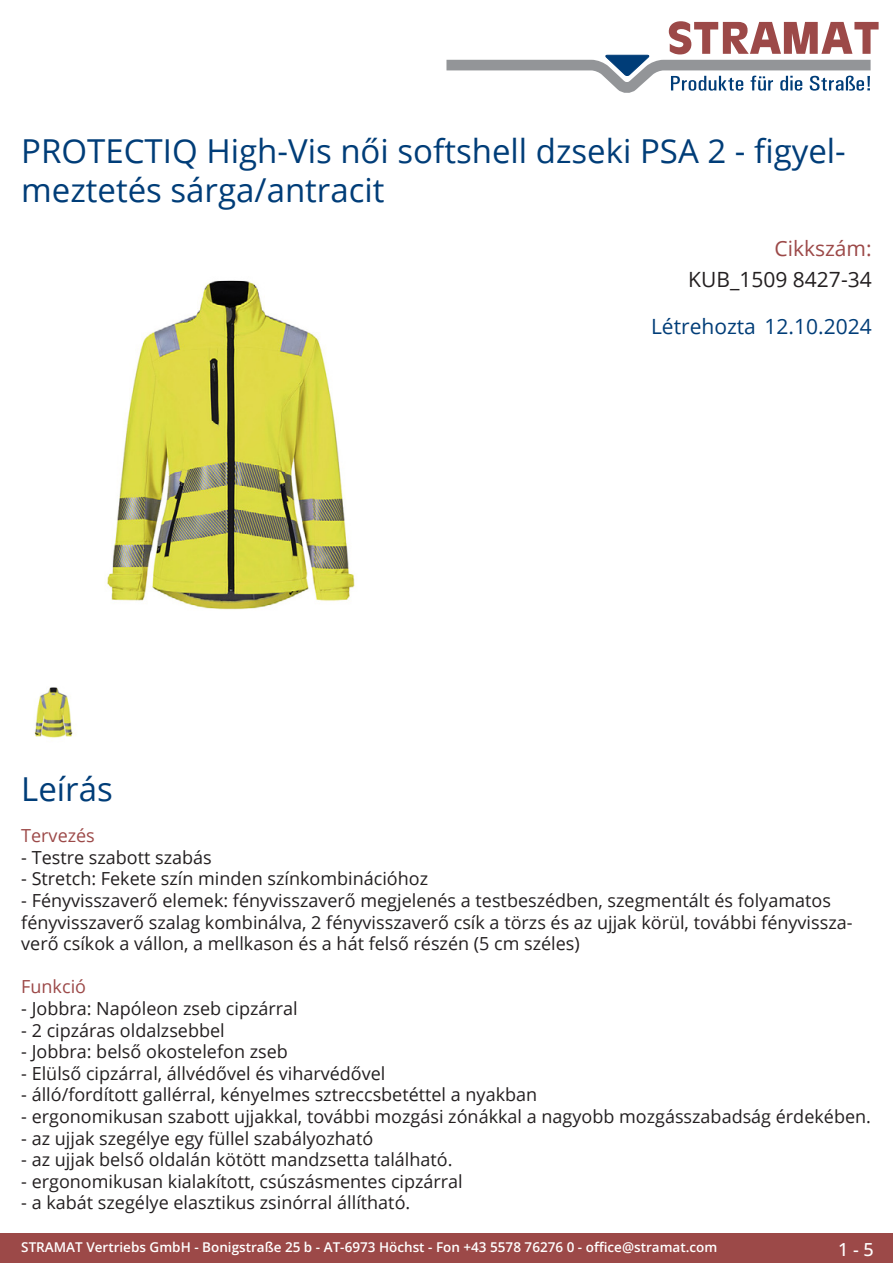
<style>
.page{position:relative;width:893px;height:1263px;background:#fff}
.page>*{position:absolute;margin:0;border:0;box-sizing:border-box;transform-origin:0 0}
.Produkttitel{font:33px/39.6px "Open Sans";color:#003d78}
.Erstellungsdatum{font:21px "Open Sans";color:#003d78}
.TechDaten_Inhalt{font:21px "Open Sans";color:#231f20}
.TechDaten_Überschrif{font:21px "Open Sans";color:#9c4948}
.Beschreibung_Text{font:18px/21.6px "Open Sans";color:#231f20}
.Beschreibung_Text-2{font:18px "Open Sans";color:#9c4948}
.t1{font:500 18px "Open Sans";color:#fff}
.t2{font:600 13.5px "Open Sans";color:#fff}
</style>
<div class="page">
<div style="left:0;top:1233px;width:893px;height:30px;background:#9c4948"></div>
<svg style="left:446px;top:21px;width:433px;height:72px"></svg>
<img style="left:107px;top:280px;width:248px;height:330px">
<img style="left:34px;top:687px;width:39px;height:51px">
<p class="Produkttitel" style="left:21px;top:130px;width:823px">PROTECTIQ High-Vis női softshell dzseki PSA 2 - figyel&shy;meztetés sárga/antracit</p>
<p class="TechDaten_Überschrif" style="left:774px;top:234px;width:99px">Cikkszám:</p>
<p class="TechDaten_Inhalt" style="left:688px;top:265px;width:185px">KUB_1509 8427-34</p>
<p class="Erstellungsdatum" style="left:651px;top:312px;width:222px">Létrehozta 12.10.2024</p>
<p class="Produkttitel" style="left:21px;top:768px;width:93px">Leírás</p>
<p class="Beschreibung_Text-2" style="left:21px;top:823px;width:75px">Tervezés</p>
<p class="Beschreibung_Text" style="left:21px;top:846px;width:192px">- Testre szabott szabás</p>
<p class="Beschreibung_Text" style="left:21px;top:867px;width:408px">- Stretch: Fekete szín minden színkombinációhoz</p>
<p class="Beschreibung_Text" style="left:21px;top:889px;width:831px">- Fényvisszaverő elemek: fényvisszaverő megjelenés a testbeszédben, szegmentált és folyamatos fényvisszaverő szalag kombinálva, 2 fényvisszaverő csík a törzs és az ujjak körül, további fényvissza&shy;verő csíkok a vállon, a mellkason és a hát felső részén (5 cm széles)</p>
<p class="Beschreibung_Text-2" style="left:21px;top:974px;width:66px">Funkció</p>
<p class="Beschreibung_Text" style="left:21px;top:997px;width:278px">- Jobbra: Napóleon zseb cipzárral</p>
<p class="Beschreibung_Text" style="left:21px;top:1019px;width:205px">- 2 cipzáras oldalzsebbel</p>
<p class="Beschreibung_Text" style="left:21px;top:1040px;width:268px">- Jobbra: belső okostelefon zseb</p>
<p class="Beschreibung_Text" style="left:21px;top:1062px;width:366px">- Elülső cipzárral, állvédővel és viharvédővel</p>
<p class="Beschreibung_Text" style="left:21px;top:1083px;width:517px">- álló/fordított gallérral, kényelmes sztreccsbetéttel a nyakban</p>
<p class="Beschreibung_Text" style="left:21px;top:1105px;width:851px">- ergonomikusan szabott ujjakkal, további mozgási zónákkal a nagyobb mozgásszabadság érdekében.</p>
<p class="Beschreibung_Text" style="left:21px;top:1127px;width:353px">- az ujjak szegélye egy füllel szabályozható</p>
<p class="Beschreibung_Text" style="left:21px;top:1148px;width:433px">- az ujjak belső oldalán kötött mandzsetta található.</p>
<p class="Beschreibung_Text" style="left:21px;top:1170px;width:443px">- ergonomikusan kialakított, csúszásmentes cipzárral</p>
<p class="Beschreibung_Text" style="left:21px;top:1191px;width:391px">- a kabát szegélye elasztikus zsinórral állítható.</p>
<p class="t2" style="left:21px;top:1238px;width:698px">STRAMAT Vertriebs GmbH - Bonigstraße 25 b - AT-6973 Höchst - Fon +43 5578 76276 0 - office@stramat.com</p>
<p class="t1" style="left:838px;top:1237px;width:37px">1 - 5</p>
</div>
